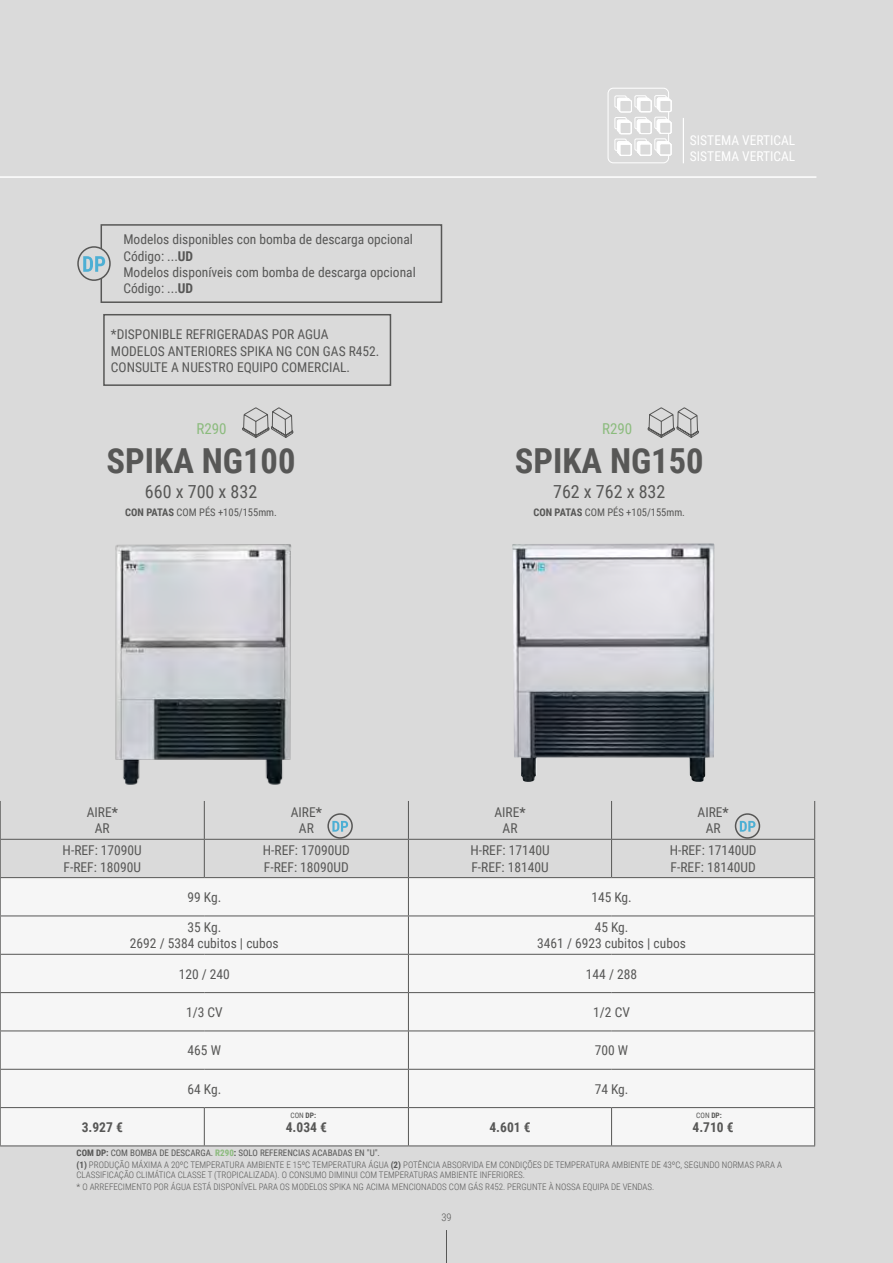
<style>
.page{position:relative;width:893px;height:1263px;background:#dadada}
.page>*{position:absolute;margin:0;border:0;box-sizing:border-box;transform-origin:0 0}
.t1{font:700 34.5px "Roboto Condensed";color:#575756}
.t2{font:18px "Roboto Condensed";color:#575756}
.t3{font:15px "Roboto Condensed";color:#8bbb7d}
.t4{font:13.5px/16.2px "Roboto Condensed";color:#575756}
.t5{font:13.5px/16.2px "Roboto Condensed";color:#fff}
.t6{font:700 13.5px "Roboto Condensed";color:#575756}
.t7{font:10.5px "Roboto Condensed";color:#575756}
.t8{font:300 10.5px "Roboto Condensed";color:#575756}
.t9{font:300 9px/11.2px "Roboto Condensed";color:#575756}
.t10{font:9px "Roboto Condensed";color:#575756}
.t11{font:7.5px "Roboto Condensed";color:#575756}
.s1{font-weight:700}
.s2{font-weight:700;color:#8bbb7d}
</style>
<div class="page">
<hr style="left:446px;top:1230px;width:1px;height:33px;background:#575756">
<hr style="left:0;top:176px;width:816px;height:2px;background:#fff">
<svg style="left:242px;top:407px;width:52px;height:31px;background:#bebebe"></svg>
<svg style="left:647px;top:407px;width:52px;height:31px;background:#bebebe"></svg>
<img style="left:512px;top:543px;width:202px;height:239px">
<img style="left:110px;top:542px;width:185px;height:245px">
<hr style="left:683px;top:118px;width:1px;height:45px;background:#fff">
<svg style="left:607px;top:87px;width:65px;height:77px"></svg>
<div style="left:660px;top:144px;width:11px;height:11px;background:#dadada"></div>
<div style="left:659px;top:143px;width:13px;height:13px;border:1px solid #fff"></div>
<div style="left:101px;top:224px;width:341px;height:79px;border:2px solid #575756"></div>
<div style="left:78px;top:247px;width:32px;height:33px;background:#dadada;border-radius:50%"></div>
<div style="left:77px;top:246px;width:34px;height:35px;border:2px solid #575756;border-radius:50%"></div>
<svg style="left:83px;top:256px;width:22px;height:16px"></svg>
<div style="left:103px;top:314px;width:288px;height:72px;border:2px solid #575756"></div>
<div style="left:1px;top:878px;width:813px;height:76px;background:#f6f6f6"></div>
<div style="left:1px;top:955px;width:813px;height:114px;background:#f6f6f6"></div>
<hr style="left:204px;top:801px;width:1px;height:38px;background:#575756">
<hr style="left:408px;top:801px;width:1px;height:38px;background:#575756">
<hr style="left:611px;top:801px;width:1px;height:38px;background:#575756">
<hr style="left:814px;top:801px;width:1px;height:38px;background:#575756">
<hr style="left:0;top:801px;width:1px;height:38px;background:#575756">
<hr style="left:0;top:839px;width:204px;height:1px;background:#575756">
<hr style="left:204px;top:839px;width:204px;height:1px;background:#575756">
<hr style="left:408px;top:839px;width:204px;height:1px;background:#575756">
<hr style="left:612px;top:839px;width:203px;height:1px;background:#575756">
<hr style="left:0;top:877px;width:204px;height:1px;background:#575756">
<hr style="left:204px;top:877px;width:204px;height:1px;background:#575756">
<hr style="left:408px;top:877px;width:204px;height:1px;background:#575756">
<hr style="left:612px;top:877px;width:203px;height:1px;background:#575756">
<hr style="left:204px;top:840px;width:1px;height:37px;background:#575756">
<hr style="left:408px;top:840px;width:1px;height:37px;background:#575756">
<hr style="left:611px;top:840px;width:1px;height:37px;background:#575756">
<hr style="left:814px;top:840px;width:1px;height:37px;background:#575756">
<hr style="left:0;top:840px;width:1px;height:37px;background:#575756">
<hr style="left:0;top:878px;width:1px;height:37px;background:#575756">
<hr style="left:408px;top:878px;width:1px;height:37px;background:#575756">
<hr style="left:814px;top:878px;width:1px;height:37px;background:#575756">
<hr style="left:0;top:915px;width:204px;height:1px;background:#575756">
<hr style="left:0;top:916px;width:1px;height:38px;background:#575756">
<hr style="left:204px;top:915px;width:204px;height:1px;background:#575756">
<hr style="left:408px;top:915px;width:204px;height:1px;background:#575756">
<hr style="left:408px;top:916px;width:1px;height:38px;background:#575756">
<hr style="left:612px;top:915px;width:203px;height:1px;background:#575756">
<hr style="left:814px;top:916px;width:1px;height:38px;background:#575756">
<hr style="left:0;top:954px;width:204px;height:1px;background:#575756">
<hr style="left:0;top:955px;width:1px;height:37px;background:#575756">
<hr style="left:204px;top:954px;width:204px;height:1px;background:#575756">
<hr style="left:408px;top:954px;width:204px;height:1px;background:#575756">
<hr style="left:408px;top:955px;width:1px;height:37px;background:#575756">
<hr style="left:612px;top:954px;width:203px;height:1px;background:#575756">
<hr style="left:814px;top:955px;width:1px;height:37px;background:#575756">
<hr style="left:0;top:992px;width:204px;height:1px;background:#575756">
<hr style="left:0;top:993px;width:1px;height:37px;background:#575756">
<hr style="left:204px;top:992px;width:204px;height:1px;background:#575756">
<hr style="left:408px;top:992px;width:204px;height:1px;background:#575756">
<hr style="left:408px;top:993px;width:1px;height:37px;background:#575756">
<hr style="left:612px;top:992px;width:203px;height:1px;background:#575756">
<hr style="left:814px;top:993px;width:1px;height:37px;background:#575756">
<hr style="left:0;top:1030px;width:204px;height:1px;background:#575756">
<hr style="left:0;top:1031px;width:1px;height:38px;background:#575756">
<hr style="left:204px;top:1030px;width:204px;height:1px;background:#575756">
<hr style="left:408px;top:1030px;width:204px;height:1px;background:#575756">
<hr style="left:408px;top:1031px;width:1px;height:38px;background:#575756">
<hr style="left:612px;top:1030px;width:203px;height:1px;background:#575756">
<hr style="left:814px;top:1031px;width:1px;height:38px;background:#575756">
<div style="left:0;top:1069px;width:815px;height:76px;background:#f6f6f6"></div>
<hr style="left:0;top:1145px;width:204px;height:1px;background:#575756">
<hr style="left:204px;top:1145px;width:204px;height:1px;background:#575756">
<hr style="left:408px;top:1145px;width:204px;height:1px;background:#575756">
<hr style="left:612px;top:1145px;width:203px;height:1px;background:#575756">
<div style="left:327px;top:813px;width:26px;height:26px;border:2px solid #575756;border-radius:50%"></div>
<svg style="left:332px;top:821px;width:16px;height:11px"></svg>
<div style="left:735px;top:813px;width:25px;height:26px;border:2px solid #575756;border-radius:50%"></div>
<svg style="left:740px;top:821px;width:15px;height:11px"></svg>
<p class="t4" style="left:123px;top:231px;width:294px">Modelos disponibles con bomba de descarga opcional Código: ...<span class="s1">UD<br></span>Modelos disponíveis com bomba de descarga opcional Código: ...<span class="s1">UD</span></p>
<p class="t4" style="left:111px;top:326px;width:270px">*DISPONIBLE REFRIGERADAS POR AGUA<br>MODELOS ANTERIORES SPIKA NG CON GAS R452.<br>CONSULTE A NUESTRO EQUIPO COMERCIAL.</p>
<p class="t3" style="left:196px;top:418px;width:32px">R290</p>
<p class="t3" style="left:602px;top:418px;width:32px">R290</p>
<p class="t5" style="left:690px;top:132px;width:107px">SISTEMA VERTICAL<br>SISTEMA VERTICAL</p>
<h1 class="t1" style="left:107px;top:436px;width:190px">SPIKA NG100</h1>
<h1 class="t1" style="left:515px;top:436px;width:190px">SPIKA NG150</h1>
<h2 class="t2" style="left:145px;top:479px;width:114px">660 x 700 x 832</h2>
<p class="t7" style="left:125px;top:505px;width:153px"><span class="s1">CON PATAS</span> COM PÉS +105/155mm.</p>
<h2 class="t2" style="left:553px;top:479px;width:114px">762 x 762 x 832</h2>
<p class="t7" style="left:533px;top:505px;width:153px"><span class="s1">CON PATAS</span> COM PÉS +105/155mm.</p>
<p class="t4" style="left:87px;top:804px;width:33px;text-align:center">AIRE<span class="s1">*<br></span>AR</p>
<p class="t4" style="left:291px;top:804px;width:33px;text-align:center">AIRE<span class="s1">*<br></span>AR</p>
<p class="t4" style="left:494px;top:804px;width:33px;text-align:center">AIRE<span class="s1">*<br></span>AR</p>
<p class="t4" style="left:698px;top:804px;width:33px;text-align:center">AIRE<span class="s1">*<br></span>AR</p>
<p class="t4" style="left:63px;top:842px;width:81px">H-REF: 17090U<br>F-REF: 18090U</p>
<p class="t4" style="left:263px;top:842px;width:88px">H-REF: 17090UD<br>F-REF: 18090UD</p>
<p class="t4" style="left:470px;top:842px;width:81px">H-REF: 17140U<br>F-REF: 18140U</p>
<p class="t4" style="left:670px;top:842px;width:88px">H-REF: 17140UD<br>F-REF: 18140UD</p>
<p class="t4" style="left:187px;top:888px;width:35px">99 Kg.</p>
<p class="t4" style="left:591px;top:888px;width:42px">145 Kg.</p>
<p class="t4" style="left:130px;top:919px;width:150px;text-align:center">35 Kg.<br>2692 / 5384 cubitos | cubos</p>
<p class="t4" style="left:537px;top:919px;width:150px;text-align:center">45 Kg.<br>3461 / 6923 cubitos | cubos</p>
<p class="t4" style="left:179px;top:965px;width:53px">120 / 240</p>
<p class="t4" style="left:586px;top:965px;width:53px">144 / 288</p>
<p class="t4" style="left:186px;top:1003px;width:38px">1/3 CV</p>
<p class="t4" style="left:593px;top:1003px;width:38px">1/2 CV</p>
<p class="t4" style="left:188px;top:1042px;width:35px">465 W</p>
<p class="t4" style="left:595px;top:1042px;width:35px">700 W</p>
<p class="t4" style="left:187px;top:1080px;width:35px">64 Kg.</p>
<p class="t4" style="left:595px;top:1080px;width:35px">74 Kg.</p>
<p class="t6" style="left:82px;top:1117px;width:43px">3.927 €</p>
<p class="t6" style="left:286px;top:1117px;width:43px">4.034 €</p>
<p class="t6" style="left:489px;top:1117px;width:43px">4.601 €</p>
<p class="t6" style="left:692px;top:1117px;width:43px">4.710 €</p>
<p class="t11" style="left:290px;top:1110px;width:27px">CON <span class="s1">DP:</span></p>
<p class="t11" style="left:696px;top:1110px;width:27px">CON <span class="s1">DP:</span></p>
<p class="t10" style="left:77px;top:1147px;width:305px"><span class="s1">COM DP:</span> COM BOMBA DE DESCARGA. <span class="s2">R290</span><span class="s1">:</span> SOLO REFERENCIAS ACABADAS EN "U".</p>
<p class="t9" style="left:77px;top:1158px;width:707px"><span class="s1">(1)</span> PRODUÇÃO MÁXIMA A 20ºC TEMPERATURA AMBIENTE E 15ºC TEMPERATURA ÁGUA <span class="s1">(2)</span> POTÊNCIA ABSORVIDA EM CONDIÇÕES DE TEMPERATURA AMBIENTE DE 43ºC, SEGUNDO NORMAS PARA A<br>CLASSIFICAÇÃO CLIMÁTICA CLASSE T (TROPICALIZADA). O CONSUMO DIMINUI COM TEMPERATURAS AMBIENTE INFERIORES.<br>* O ARREFECIMENTO POR ÁGUA ESTÁ DISPONÍVEL PARA OS MODELOS SPIKA NG ACIMA MENCIONADOS COM GÁS R452. PERGUNTE À NOSSA EQUIPA DE VENDAS.</p>
<p class="t8" style="left:441px;top:1210px;width:12px">39</p>
</div>
